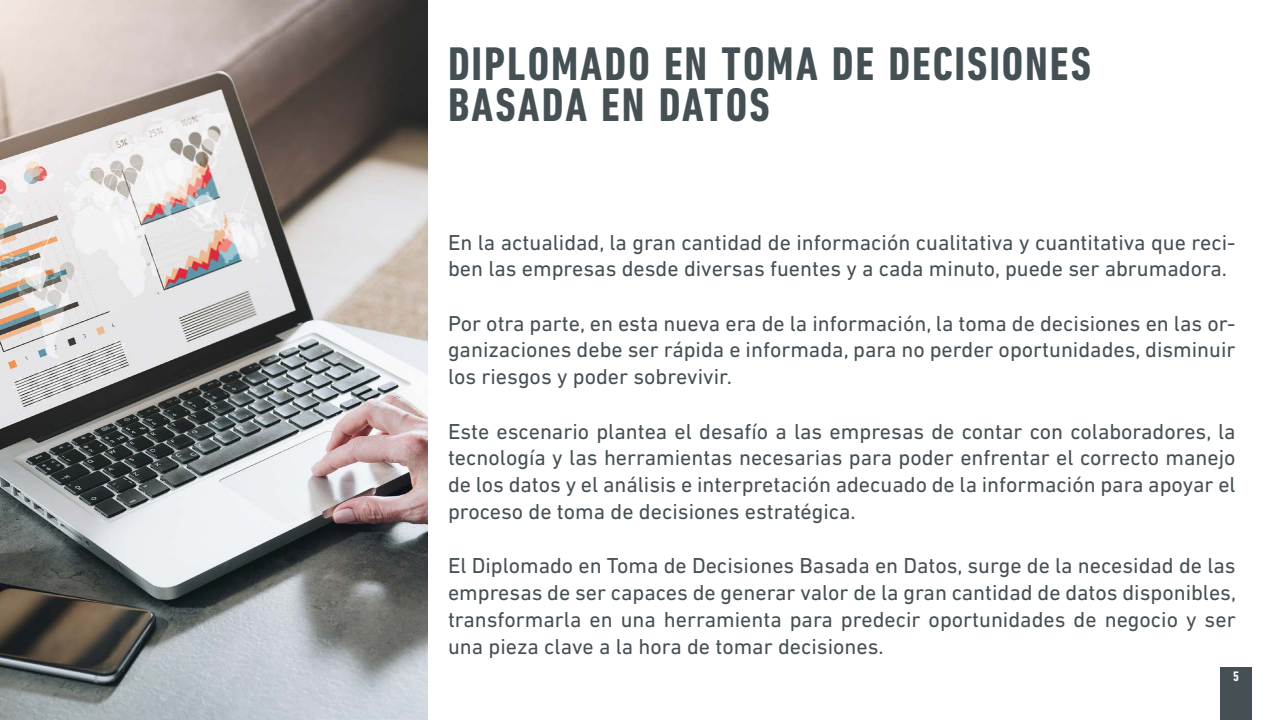
<style>
.page{position:relative;width:1280px;height:720px;background:#fff}
.page>*{position:absolute;margin:0;border:0;box-sizing:border-box;transform-origin:0 0}
.t1{font:700 condensed 48px/41px "DIN Next LT Pro";letter-spacing:.04em;color:#455055}
.t2{font:22px/27px "DIN Next LT Pro";color:#455055;text-align:justify}
.t3{font:700 condensed 14px "DIN Next LT Pro";color:#fff}
</style>
<div class="page">
<img style="left:0;top:0;width:428px;height:720px">
<div style="left:1221px;top:667px;width:31px;height:53px;background:#455055"></div>
<h1 class="t1" style="left:448px;top:43px;width:645px">DIPLOMADO EN TOMA DE DECISIONES<br>BASADA EN DATOS</h1>
<p class="t2" style="left:448px;top:228px;width:789px">En la actualidad, la gran cantidad de información cualitativa y cuantitativa que reci&shy;ben las empresas desde diversas fuentes y a cada minuto, puede ser abrumadora.</p>
<p class="t2" style="left:448px;top:309px;width:789px">Por otra parte, en esta nueva era de la información, la toma de decisiones en las or&shy;ganizaciones debe ser rápida e informada, para no perder oportunidades, disminuir los riesgos y poder sobrevivir.</p>
<p class="t2" style="left:448px;top:417px;width:789px">Este escenario plantea el desafío a las empresas de contar con colaboradores, la tecnología y las herramientas necesarias para poder enfrentar el correcto manejo de los datos y el análisis e interpretación adecuado de la información para apoyar el proceso de toma de decisiones estratégica.</p>
<p class="t2" style="left:448px;top:552px;width:790px">El Diplomado en Toma de Decisiones Basada en Datos, surge de la necesidad de las empresas de ser capaces de generar valor de la gran cantidad de datos disponibles, transformarla en una herramienta para predecir oportunidades de negocio y ser una pieza clave a la hora de tomar decisiones.</p>
<p class="t3" style="left:1233px;top:669px;width:7px">5</p>
</div>
